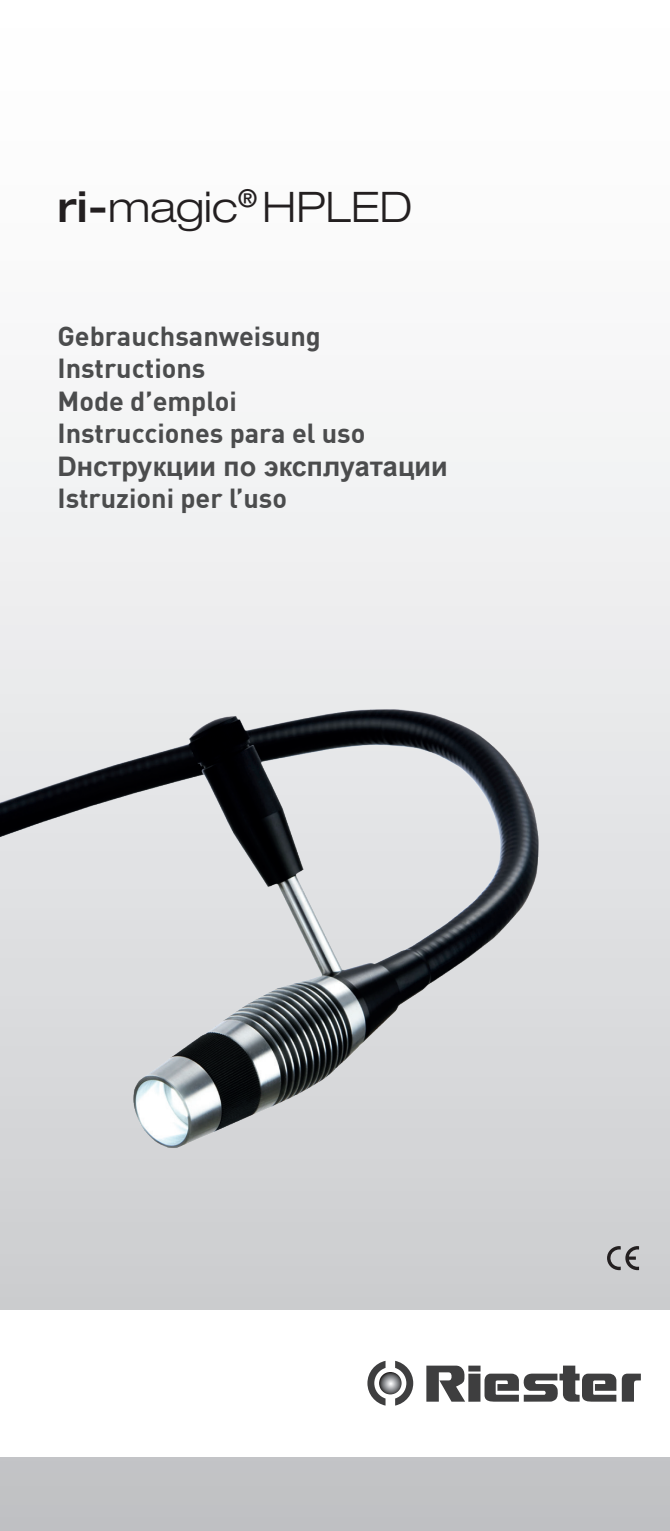
<style>
.page{position:relative;width:670px;height:1531px;background:#fff}
.page>*{position:absolute;margin:0;border:0;box-sizing:border-box;transform-origin:0 0}
.t1{font:300 expanded 42.3px "Helvetica Neue LT Pro";color:#231f20}
.t2{font:700 27px/32.4px "DIN Pro";color:#4b4c4d}
.t3{font:700 27px "Arial";color:#4b4c4d}
.s1{font-weight:500}
</style>
<div class="page">
<svg style="left:367px;top:1361px;width:18px;height:44px"></svg>
<svg style="left:395px;top:1361px;width:18px;height:44px"></svg>
<svg style="left:379px;top:1372px;width:22px;height:22px"></svg>
<div style="left:468px;top:1365px;width:12px;height:6px;background:#3e3e3f"></div>
<svg style="left:426px;top:1365px;width:39px;height:36px"></svg>
<div style="left:468px;top:1373px;width:12px;height:28px;background:#3e3e3f"></div>
<svg style="left:484px;top:1365px;width:157px;height:36px"></svg>
<svg style="left:607px;top:1246px;width:32px;height:24px"></svg>
<img style="left:0;top:685px;width:566px;height:495px">
<h1 class="t1" style="left:57px;top:180px;width:356px"><span class="s1">ri-</span>magic<sup>®</sup> HPLED</h1>
<p class="t2" style="left:57px;top:318px;width:309px">Gebrauchsanweisung<br>Instructions<br>Mode d’emploi<br>Instrucciones para el uso</p>
<p class="t3" style="left:57px;top:448px;width:392px">Dнструкции по эксплуатации</p>
<p class="t2" style="left:57px;top:480px;width:231px">Istruzioni per l’uso</p>
</div>
